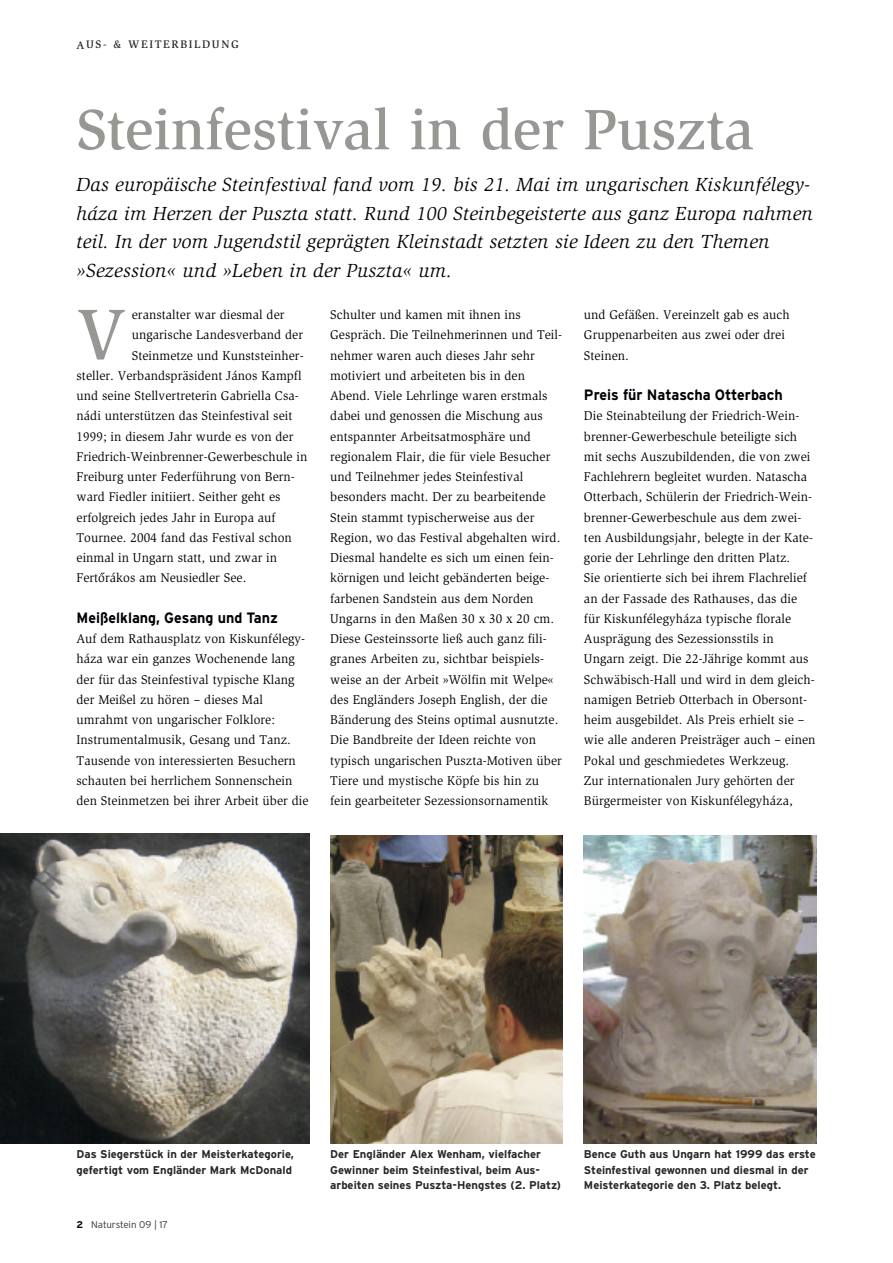
<style>
.page{position:relative;width:893px;height:1263px;background:#fff}
.page>*{position:absolute;margin:0;border:0;box-sizing:border-box;transform-origin:0 0}
.t1{font:500 74.1px "Slimbach Std";color:#999794}
.t2{font:500 58.5px "Slimbach Std";color:#999794}
.t3{font:italic 19.5px/28.5px "Slimbach Std";letter-spacing:.01em;color:#000006}
.t4{font:700 15px "Interstate";color:#000006;scale:.95 1}
.t5{font:13.05px/20.2px "Slimbach Std";letter-spacing:.005em;color:#000006}
.t6{font:700 11.25px/15.5px "Interstate";color:#26262b}
.t7{font:500 11.25px "Slimbach Std";letter-spacing:.145em;color:#26262b}
.t8{font:300 9.75px "Interstate";letter-spacing:-.005em;color:#333338}
.s1{font-weight:700;color:#000006}
</style>
<div class="page">
<img style="left:0;top:834px;width:309px;height:309px">
<img style="left:330px;top:836px;width:233px;height:307px">
<img style="left:584px;top:836px;width:232px;height:307px">
<p class="t7" style="left:77px;top:40px;width:164px">AUS- &amp; WEITERBILDUNG</p>
<h2 class="t2" style="left:77px;top:107px;width:679px">Steinfestival in der Puszta</h2>
<p class="t3" style="left:77px;top:172px;width:738px">Das europäische Steinfestival fand vom 19. bis 21. Mai im ungarischen Kiskunfélegy&shy;háza im Herzen der Puszta statt. Rund 100 Steinbegeisterte aus ganz Europa nahmen teil. In der vom Jugendstil geprägten Kleinstadt setzten sie Ideen zu den Themen »Sezession« und »Leben in der Puszta« um.</p>
<p class="t5" style="left:132px;top:305px;width:154px">eranstalter war diesmal der</p>
<p class="t5" style="left:132px;top:326px;width:173px">ungarische Landesverband der</p>
<p class="t5" style="left:132px;top:346px;width:173px">Steinmetze und Kunststeinher-</p>
<p class="t5" style="left:77px;top:366px;width:226px">steller. Verbandspräsident János Kampfl</p>
<p class="t5" style="left:77px;top:386px;width:224px">und seine Stellvertreterin Gabriella Csa-</p>
<p class="t5" style="left:77px;top:407px;width:217px">nádi unterstützen das Steinfestival seit</p>
<p class="t5" style="left:77px;top:427px;width:218px">1999; in diesem Jahr wurde es von der</p>
<p class="t5" style="left:77px;top:447px;width:232px">Friedrich-Weinbrenner-Gewerbeschule in</p>
<p class="t5" style="left:77px;top:467px;width:220px">Freiburg unter Federführung von Bern-</p>
<p class="t5" style="left:77px;top:488px;width:206px">ward Fiedler initiiert. Seither geht es</p>
<p class="t5" style="left:77px;top:508px;width:201px">erfolgreich jedes Jahr in Europa auf</p>
<p class="t5" style="left:77px;top:528px;width:217px">Tournee. 2004 fand das Festival schon</p>
<p class="t5" style="left:77px;top:548px;width:202px">einmal in Ungarn statt, und zwar in</p>
<p class="t5" style="left:77px;top:569px;width:171px">Fert ˝orákos am Neusiedler See.</p>
<p class="t4" style="left:77px;top:609px;width:214px">Meißelklang, Gesang und Tanz</p>
<p class="t5" style="left:77px;top:629px;width:233px">Auf dem Rathausplatz von Kiskunfélegy&shy;háza war ein ganzes Wochenende lang der für das Steinfestival typische Klang der Meißel zu hören – dieses Mal umrahmt von ungarischer Folklore:<br>Instrumentalmusik, Gesang und Tanz.<br>Tausende von interessierten Besuchern schauten bei herrlichem Sonnenschein den Steinmetzen bei ihrer Arbeit über die</p>
<h1 class="t1" style="left:77px;top:306px;width:51px">V</h1>
<p class="t5" style="left:330px;top:305px;width:233px">Schulter und kamen mit ihnen ins Gespräch. Die Teilnehmerinnen und Teil&shy;nehmer waren auch dieses Jahr sehr motiviert und arbeiteten bis in den Abend. Viele Lehrlinge waren erstmals dabei und genossen die Mischung aus entspannter Arbeitsatmosphäre und regionalem Flair, die für viele Besucher und Teilnehmer jedes Steinfestival besonders macht. Der zu bearbeitende Stein stammt typischerweise aus der Region, wo das Festival abgehalten wird.<br>Diesmal handelte es sich um einen fein&shy;körnigen und leicht gebänderten beige&shy;farbenen Sandstein aus dem Norden Ungarns in den Maßen 30 x 30 x 20 cm.<br>Diese Gesteinssorte ließ auch ganz fili&shy;granes Arbeiten zu, sichtbar beispiels&shy;weise an der Arbeit »Wölfin mit Welpe« des Engländers Joseph English, der die Bänderung des Steins optimal ausnutzte.<br>Die Bandbreite der Ideen reichte von typisch ungarischen Puszta-Motiven über Tiere und mystische Köpfe bis hin zu fein gearbeiteter Sezessionsornamentik</p>
<p class="t5" style="left:584px;top:305px;width:207px">und Gefäßen. Vereinzelt gab es auch<br>Gruppenarbeiten aus zwei oder drei<br>Steinen.</p>
<p class="t4" style="left:584px;top:386px;width:211px">Preis für Natascha Otterbach</p>
<p class="t5" style="left:584px;top:407px;width:233px">Die Steinabteilung der Friedrich-Wein&shy;brenner-Gewerbeschule beteiligte sich mit sechs Auszubildenden, die von zwei Fachlehrern begleitet wurden. Natascha Otterbach, Schülerin der Friedrich-Wein&shy;brenner-Gewerbeschule aus dem zwei&shy;ten Ausbildungsjahr, belegte in der Kate&shy;gorie der Lehrlinge den dritten Platz.<br>Sie orientierte sich bei ihrem Flachrelief an der Fassade des Rathauses, das die für Kiskunfélegyháza typische florale Ausprägung des Sezessionsstils in Ungarn zeigt. Die 22-Jährige kommt aus Schwäbisch-Hall und wird in dem gleich&shy;namigen Betrieb Otterbach in Obersont&shy;heim ausgebildet. Als Preis erhielt sie – wie alle anderen Preisträger auch – einen Pokal und geschmiedetes Werkzeug.<br>Zur internationalen Jury gehörten der Bürgermeister von Kiskunfélegyháza,</p>
<p class="t6" style="left:77px;top:1146px;width:219px">Das Siegerstück in der Meisterkategorie, gefertigt vom Engländer Mark McDonald</p>
<p class="t6" style="left:330px;top:1146px;width:232px">Der Engländer Alex Wenham, vielfacher<br>Gewinner beim Steinfestival, beim Aus&shy;arbeiten seines Puszta-Hengstes (2. Platz)</p>
<p class="t6" style="left:584px;top:1146px;width:233px">Bence Guth aus Ungarn hat 1999 das erste<br>Steinfestival gewonnen und diesmal in der<br>Meisterkategorie den 3. Platz belegt.</p>
<p class="t8" style="left:77px;top:1219px;width:93px"><span class="s1">2</span> Naturstein 09 | 17</p>
</div>
